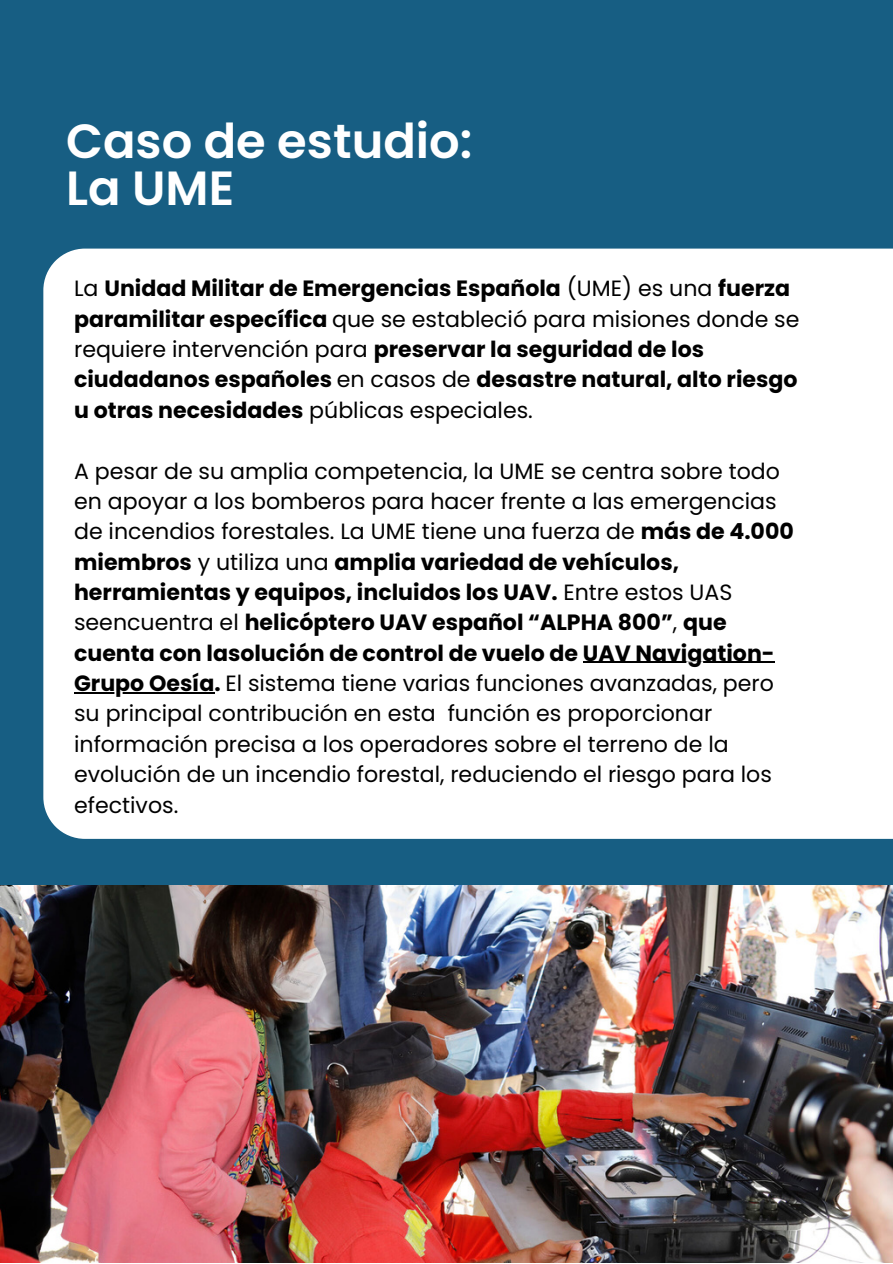
<style>
.page{position:relative;width:893px;height:1264px;background:#fff}
.page>*{position:absolute;margin:0;border:0;box-sizing:border-box;transform-origin:0 0}
.t1{font:600 48px/47.2px "Poppins";color:#fff}
.t2{font:22.05px/30.3px "Poppins";color:#000}
.t3{font:700 22.05px/30.3px "Poppins";color:#000}
.s1{font-weight:400}
.s2{font-weight:700}
</style>
<div class="page">
<div style="left:0;top:0;width:892px;height:1262px;background:#175e83"></div>
<div style="left:43px;top:248px;width:849px;height:590px;background:#fff"></div>
<hr style="left:582px;top:661px;width:192px;height:2px;background:#000">
<hr style="left:74px;top:692px;width:140px;height:1px;background:#000">
<img style="left:0;top:885px;width:892px;height:377px">
<h1 class="t1" style="left:66px;top:118px;width:408px">Caso de estudio:<br>La UME</h1>
<p class="t3" style="left:74px;top:273px;width:726px"><span class="s1">La</span> Unidad Militar de Emergencias Española <span class="s1">(UME) es una</span> fuerza paramilitar específica <span class="s1">que se estableció para misiones donde se requiere intervención para</span> preservar la seguridad de los ciudadanos españoles <span class="s1">en casos de</span> desastre natural, alto riesgo u otras necesidades <span class="s1">públicas especiales.</span></p>
<p class="t2" style="left:74px;top:456px;width:721px">A pesar de su amplia competencia, la UME se centra sobre todo en apoyar a los bomberos para hacer frente a las emergencias de incendios forestales. La UME tiene una fuerza de <span class="s2">más de 4.000 miembros</span> y utiliza una <span class="s2">amplia variedad de vehículos, herramientas y equipos, incluidos los UAV.</span> Entre estos UAS seencuentra el <span class="s2">helicóptero UAV español “ALPHA 800”</span>, <span class="s2">que cuenta con lasolución de control de vuelo de UAV Navigation-Grupo Oesía.</span> El sistema tiene varias funciones avanzadas, pero su principal contribución en esta función es proporcionar información precisa a los operadores sobre el terreno de la evolución de un incendio forestal, reduciendo el riesgo para los efectivos.</p>
</div>
